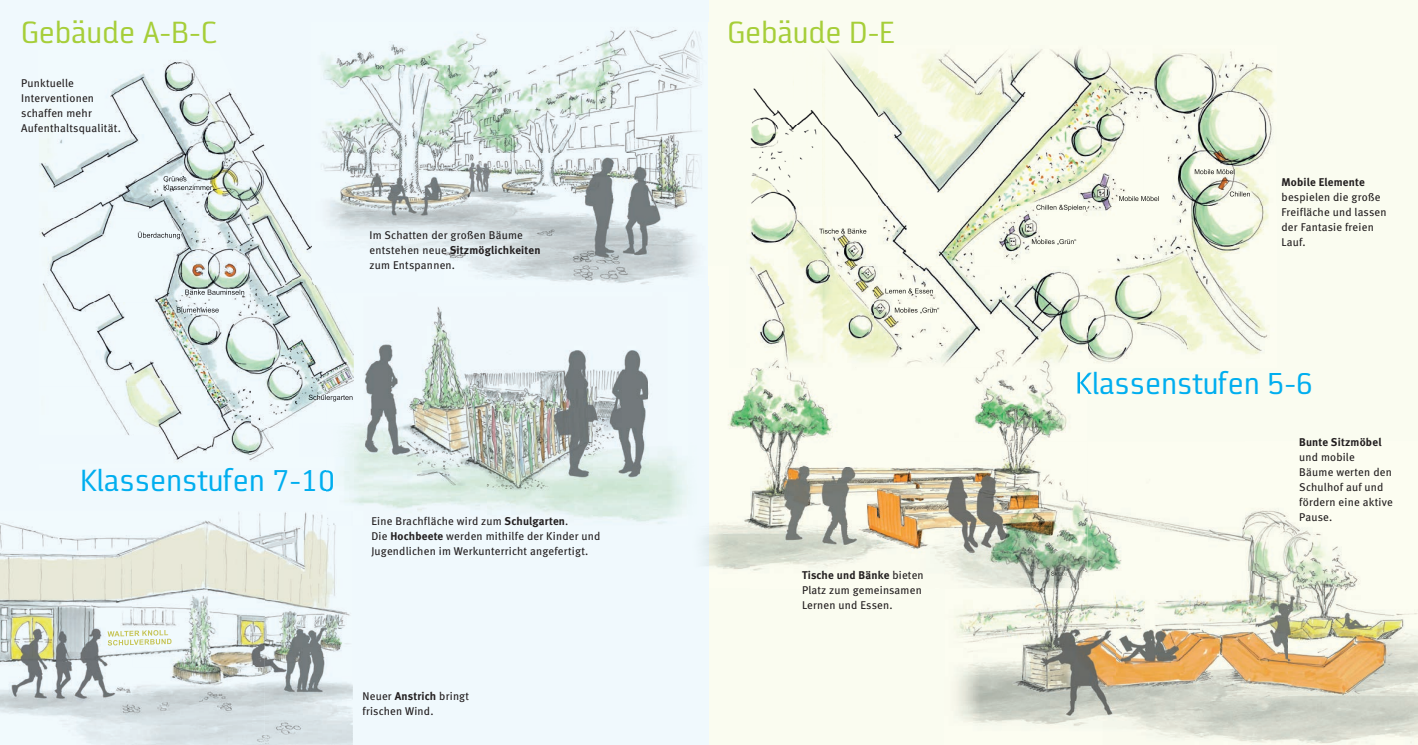
<style>
.page{position:relative;width:1418px;height:745px;background:#fff}
.page>*{position:absolute;margin:0;border:0;box-sizing:border-box;transform-origin:0 0}
.t1{font:26.5px "Diwa";color:#00aeef}
.t2{font:26.5px "Diwa";color:#a6ce39}
.t3{font:11.25px/15px "Meta Book LF";letter-spacing:.02em;color:#231f20}
.t4{font:11.25px "Meta Bold LF";letter-spacing:.02em;color:#231f20}
.s1{font-family:"Meta Book LF"}
.s2{font-family:"Meta Bold LF"}
</style>
<div class="page">
<div style="left:0;top:0;width:709px;height:744px;background:#f0f9fd"></div>
<div style="left:709px;top:0;width:708px;height:744px;background:#fafcf0"></div>
<img style="left:750px;top:49px;width:525px;height:157px">
<img style="left:749px;top:206px;width:262px;height:60px">
<img style="left:1011px;top:206px;width:258px;height:80px">
<img style="left:1087px;top:286px;width:181px;height:77px">
<img style="left:819px;top:228px;width:47px;height:5px">
<img style="left:1031px;top:239px;width:45px;height:6px">
<img style="left:1036px;top:205px;width:49px;height:6px">
<img style="left:1229px;top:191px;width:20px;height:5px">
<img style="left:1119px;top:196px;width:39px;height:5px">
<img style="left:1194px;top:169px;width:40px;height:5px">
<img style="left:165px;top:60px;width:43px;height:402px">
<img style="left:208px;top:92px;width:42px;height:368px">
<img style="left:250px;top:130px;width:42px;height:331px">
<img style="left:292px;top:218px;width:34px;height:197px">
<svg style="left:39px;top:65px;width:126px;height:370px"></svg>
<img style="left:177px;top:307px;width:42px;height:5px">
<img style="left:308px;top:394px;width:18px;height:7px">
<img style="left:138px;top:231px;width:42px;height:8px">
<img style="left:163px;top:176px;width:24px;height:5px">
<img style="left:164px;top:185px;width:48px;height:5px">
<img style="left:185px;top:289px;width:59px;height:5px">
<img style="left:0;top:512px;width:353px;height:232px">
<img style="left:114px;top:629px;width:54px;height:7px">
<img style="left:312px;top:22px;width:397px;height:262px">
<img style="left:312px;top:245px;width:19px;height:40px">
<img style="left:365px;top:307px;width:283px;height:101px">
<img style="left:326px;top:408px;width:322px;height:114px">
<img style="left:326px;top:304px;width:28px;height:166px">
<img style="left:326px;top:423px;width:28px;height:33px">
<img style="left:326px;top:394px;width:26px;height:7px">
<img style="left:326px;top:511px;width:27px;height:13px">
<img style="left:326px;top:470px;width:7px;height:21px">
<svg style="left:326px;top:468px;width:7px;height:2px"></svg>
<img style="left:688px;top:285px;width:62px;height:284px">
<img style="left:750px;top:367px;width:253px;height:100px">
<img style="left:1003px;top:367px;width:77px;height:74px">
<img style="left:750px;top:467px;width:194px;height:104px">
<img style="left:729px;top:266px;width:358px;height:101px">
<img style="left:885px;top:288px;width:48px;height:5px">
<img style="left:894px;top:307px;width:45px;height:6px">
<svg style="left:688px;top:266px;width:58px;height:19px"></svg>
<img style="left:1077px;top:370px;width:10px;height:23px">
<img style="left:1087px;top:509px;width:259px;height:62px">
<img style="left:956px;top:571px;width:461px;height:173px">
<img style="left:944px;top:441px;width:143px;height:146px">
<img style="left:1051px;top:571px;width:36px;height:5px">
<h1 class="t2" style="left:21px;top:16px;width:198px">Gebäude A-B-C</h1>
<h1 class="t2" style="left:727px;top:16px;width:168px">Gebäude D-E</h1>
<p class="t3" style="left:21px;top:75px;width:101px">Punktuelle<br>Interventionen schaffen mehr<br>Aufenthaltsqualität.</p>
<p class="t3" style="left:369px;top:227px;width:155px">Im Schatten der großen Bäume</p>
<p class="t4" style="left:369px;top:243px;width:172px"><span class="s1">entstehen neue</span> Sitzmöglichkeiten</p>
<p class="t3" style="left:369px;top:257px;width:87px">zum Entspannen.</p>
<h1 class="t1" style="left:80px;top:464px;width:256px">Klassenstufen 7-10</h1>
<p class="t3" style="left:371px;top:513px;width:230px">Eine Brachfläche wird zum <span class="s2">Schulgarten</span>.<br>Die <span class="s2">Hochbeete</span> werden mithilfe der Kinder und<br>Jugendlichen im Werkunterricht angefertigt.</p>
<p class="t3" style="left:362px;top:687px;width:108px">Neuer <span class="s2">Anstrich</span> bringt frischen Wind.</p>
<p class="t4" style="left:802px;top:568px;width:123px">Tische und Bänke <span class="s1">bieten</span></p>
<p class="t3" style="left:802px;top:582px;width:121px">Platz zum gemeinsamen<br>Lernen und Essen.</p>
<p class="t4" style="left:1281px;top:175px;width:85px">Mobile Elemente</p>
<p class="t3" style="left:1281px;top:189px;width:107px">bespielen die große<br>Freifläche und lassen der Fantasie freien<br>Lauf.</p>
<h1 class="t1" style="left:1075px;top:367px;width:239px">Klassenstufen 5-6</h1>
<p class="t4" style="left:1299px;top:435px;width:84px">Bunte Sitzmöbel</p>
<p class="t3" style="left:1299px;top:449px;width:95px">und mobile<br>Bäume werten den<br>Schulhof auf und fördern eine aktive<br>Pause.</p>
</div>
